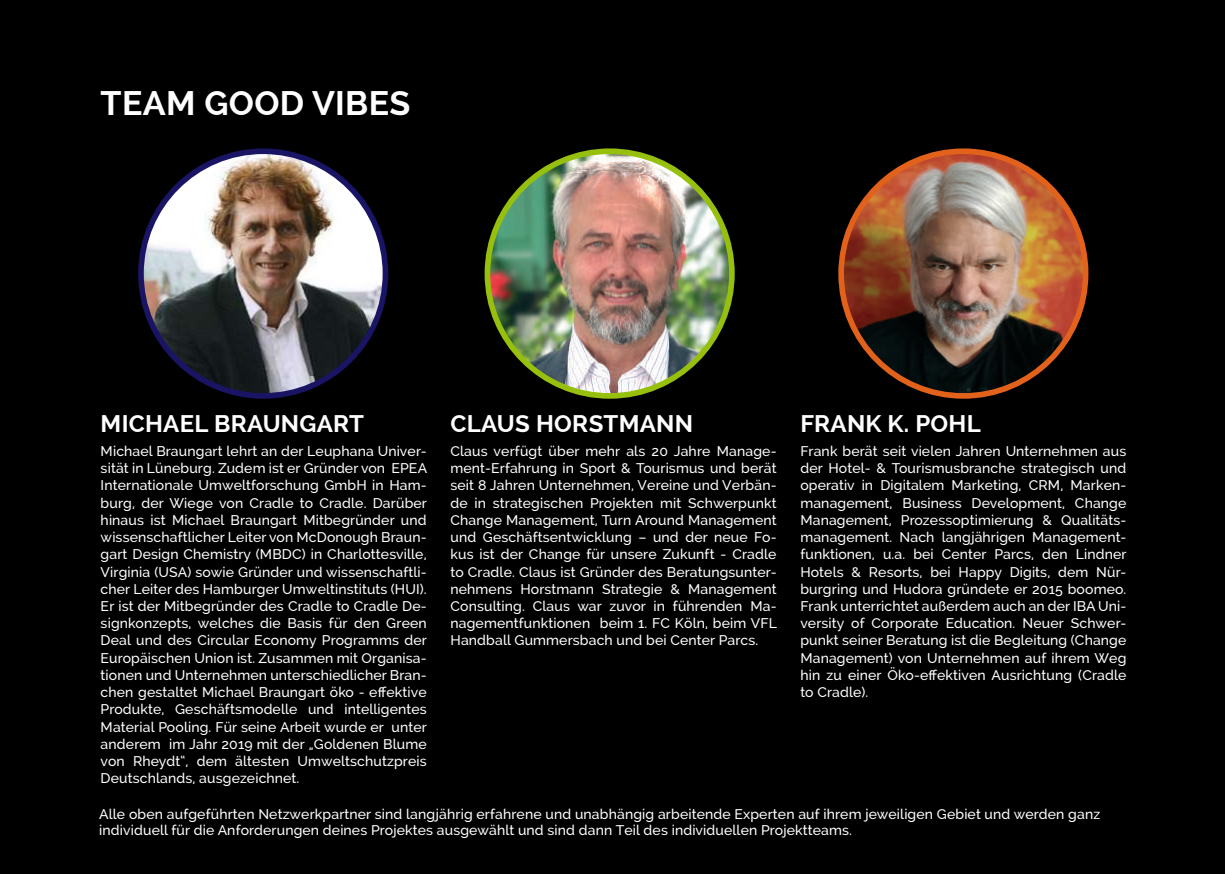
<style>
.page{position:relative;width:1225px;height:874px;background:#fff}
.page>*{position:absolute;margin:0;border:0;box-sizing:border-box;transform-origin:0 0}
.t1{font:700 34px "Raleway";letter-spacing:.01em;color:#fff}
.t2{font:700 24px "Raleway";letter-spacing:.01em;color:#fff}
.t3{font:500 14px/17.2px "Raleway";letter-spacing:.01em;color:#fff;text-align:justify}
</style>
<div class="page">
<div style="left:0;top:0;width:1225px;height:873px;background:#000"></div>
<img style="left:842px;top:151px;width:243px;height:244px">
<div style="left:838px;top:148px;width:250px;height:250px;border:6px solid #e3621b;border-radius:50%"></div>
<img style="left:487px;top:151px;width:245px;height:244px;border-radius:122px">
<div style="left:484px;top:148px;width:250px;height:250px;border:6px solid #97bf0d;border-radius:50%"></div>
<img style="left:141px;top:151px;width:244px;height:244px;border-radius:122px">
<div style="left:138px;top:148px;width:250px;height:250px;border:6px solid #1a1464;border-radius:50%"></div>
<h1 class="t1" style="left:101px;top:83px;width:311px">TEAM GOOD VIBES</h1>
<h2 class="t2" style="left:101px;top:409px;width:265px">MICHAEL BRAUNGART</h2>
<p class="t3" style="left:101px;top:442px;width:328px">Michael Braungart lehrt an der Leuphana Univer&shy;sität in Lüneburg. Zudem ist er Gründer von EPEA Internationale Umweltforschung GmbH in Ham&shy;burg, der Wiege von Cradle to Cradle. Darüber hinaus ist Michael Braungart Mitbegründer und wissenschaftlicher Leiter von McDonough Braun&shy;gart Design Chemistry (MBDC) in Charlottesville, Virginia (USA) sowie Gründer und wissenschaftli&shy;cher Leiter des Hamburger Umweltinstituts (HUI).<br>Er ist der Mitbegründer des Cradle to Cradle De&shy;signkonzepts, welches die Basis für den Green Deal und des Circular Economy Programms der Europäischen Union ist. Zusammen mit Organisa&shy;tionen und Unternehmen unterschiedlicher Bran&shy;chen gestaltet Michael Braungart öko - effektive Produkte, Geschäftsmodelle und intelligentes Material Pooling. Für seine Arbeit wurde er unter anderem im Jahr 2019 mit der „Goldenen Blume von Rheydt“, dem ältesten Umweltschutzpreis Deutschlands, ausgezeichnet.</p>
<h2 class="t2" style="left:450px;top:409px;width:244px">CLAUS HORSTMANN</h2>
<p class="t3" style="left:450px;top:442px;width:328px">Claus verfügt über mehr als 20 Jahre Manage&shy;ment-Erfahrung in Sport &amp; Tourismus und berät seit 8 Jahren Unternehmen, Vereine und Verbän&shy;de in strategischen Projekten mit Schwerpunkt Change Management, Turn Around Management und Geschäftsentwicklung – und der neue Fo&shy;kus ist der Change für unsere Zukunft - Cradle to Cradle. Claus ist Gründer des Beratungsunter&shy;nehmens Horstmann Strategie &amp; Management Consulting. Claus war zuvor in führenden Ma&shy;nagementfunktionen beim 1. FC Köln, beim VFL Handball Gummersbach und bei Center Parcs.</p>
<h2 class="t2" style="left:800px;top:409px;width:182px">FRANK K. POHL</h2>
<p class="t3" style="left:800px;top:442px;width:328px">Frank berät seit vielen Jahren Unternehmen aus der Hotel- &amp; Tourismusbranche strategisch und operativ in Digitalem Marketing, CRM, Marken&shy;management, Business Development, Change Management, Prozessoptimierung &amp; Qualitäts&shy;management. Nach langjährigen Management&shy;funktionen, u.a. bei Center Parcs, den Lindner Hotels &amp; Resorts, bei Happy Digits, dem Nür&shy;burgring und Hudora gründete er 2015 boomeo.<br>Frank unterrichtet außerdem auch an der IBA Uni&shy;versity of Corporate Education. Neuer Schwer&shy;punkt seiner Beratung ist die Begleitung (Change Management) von Unternehmen auf ihrem Weg hin zu einer Öko-effektiven Ausrichtung (Cradle to Cradle).</p>
<p class="t3" style="left:99px;top:805px;width:1002px;line-height:16px">Alle oben aufgeführten Netzwerkpartner sind langjährig erfahrene und unabhängig arbeitende Experten auf ihrem jeweiligen Gebiet und werden ganz individuell für die Anforderungen deines Projektes ausgewählt und sind dann Teil des individuellen Projektteams.</p>
</div>
